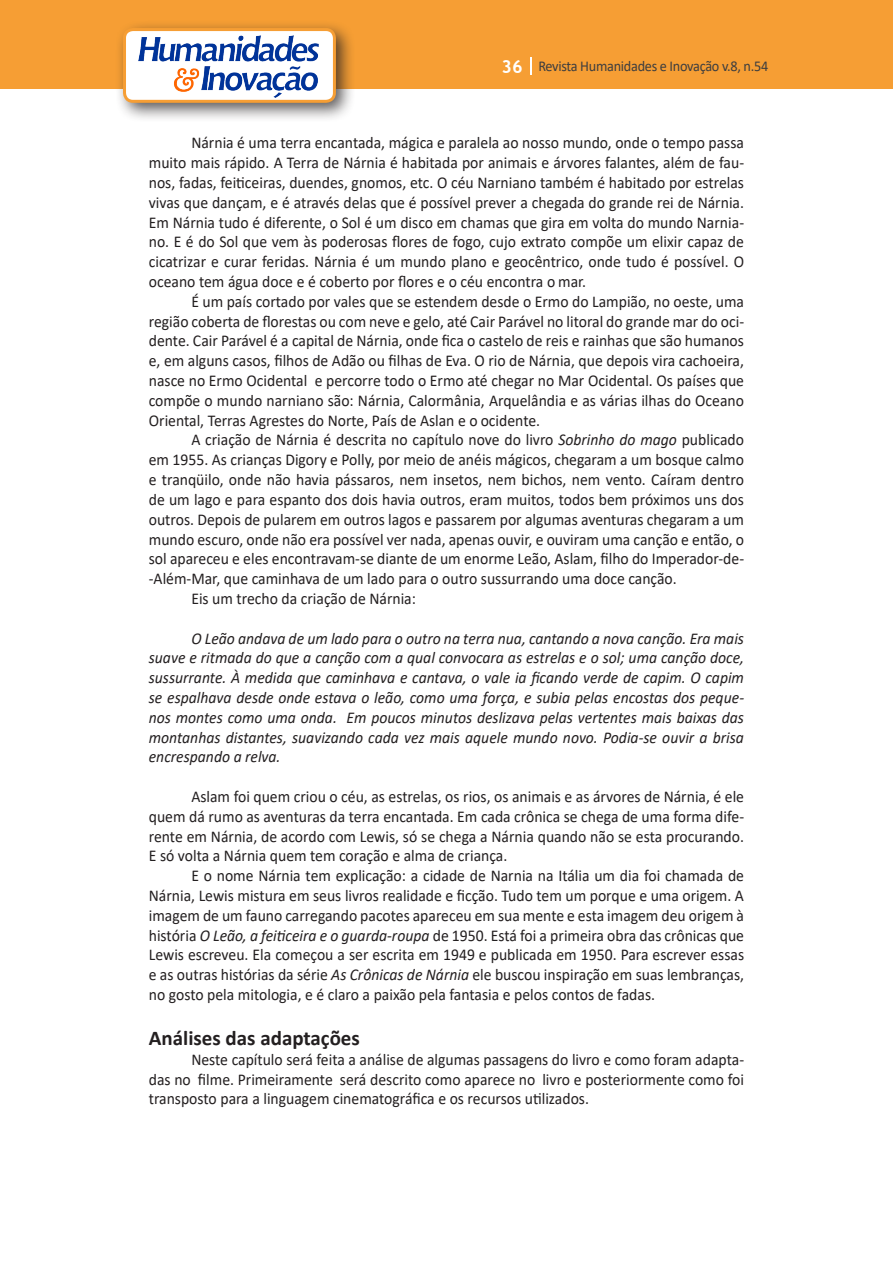
<style>
.page{position:relative;width:893px;height:1263px;background:#fff}
.page>*{position:absolute;margin:0;border:0;box-sizing:border-box;transform-origin:0 0}
.Titulo_2{font:700 21px "Calibri";color:#231f20}
.Texto{font:16.5px/19.8px "Calibri";color:#231f20;text-align:justify;scale:.95 1}
.Texto-2{font:italic 16.5px/19.8px "Calibri";color:#231f20;text-align:justify;scale:.95 1}
.t1{font:15px "Calibri";letter-spacing:-.02em;color:#3e3e3f;scale:.95 1}
.s1{font-family:"Trebuchet MS";font-weight:700;font-size:18px;color:#fff}
.s2{font-style:italic}
</style>
<div class="page">
<div style="left:0;top:0;width:893px;height:88px;background:#f69e34"></div>
<svg style="left:530px;top:57px;width:2px;height:18px"></svg>
<div style="left:115px;top:20px;width:241px;height:103px;background:#231f20;opacity:.75"></div>
<div style="left:125px;top:30px;width:209px;height:71px;background:#fff;border-radius:9px"></div>
<img style="left:138px;top:35px;width:181px;height:62px">
<div style="left:123px;top:28px;width:213px;height:75px;border:3px solid #f69e34;border-radius:9px"></div>
<p class="t1" style="left:501px;top:56px;width:282px"><span class="s1">36</span> Revista Humanidades e Inovação v.8, n.54</p>
<p class="Texto" style="left:149px;top:133px;width:628px;text-indent:43px">Nárnia é uma terra encantada, mágica e paralela ao nosso mundo, onde o tempo passa muito mais rápido. A Terra de Nárnia é habitada por animais e árvores falantes, além de fau&shy;nos, fadas, feiticeiras, duendes, gnomos, etc. O céu Narniano também é habitado por estrelas vivas que dançam, e é através delas que é possível prever a chegada do grande rei de Nárnia.<br>Em Nárnia tudo é diferente, o Sol é um disco em chamas que gira em volta do mundo Narnia&shy;no. E é do Sol que vem às poderosas flores de fogo, cujo extrato compõe um elixir capaz de cicatrizar e curar feridas. Nárnia é um mundo plano e geocêntrico, onde tudo é possível. O oceano tem água doce e é coberto por flores e o céu encontra o mar.</p>
<p class="Texto" style="left:149px;top:291px;width:628px;text-indent:43px">É um país cortado por vales que se estendem desde o Ermo do Lampião, no oeste, uma região coberta de florestas ou com neve e gelo, até Cair Parável no litoral do grande mar do oci&shy;dente. Cair Parável é a capital de Nárnia, onde fica o castelo de reis e rainhas que são humanos e, em alguns casos, filhos de Adão ou filhas de Eva. O rio de Nárnia, que depois vira cachoeira, nasce no Ermo Ocidental e percorre todo o Ermo até chegar no Mar Ocidental. Os países que compõe o mundo narniano são: Nárnia, Calormânia, Arquelândia e as várias ilhas do Oceano Oriental, Terras Agrestes do Norte, País de Aslan e o ocidente.</p>
<p class="Texto" style="left:149px;top:430px;width:628px;text-indent:43px">A criação de Nárnia é descrita no capítulo nove do livro <span class="s2">Sobrinho do mago</span> publicado em 1955. As crianças Digory e Polly, por meio de anéis mágicos, chegaram a um bosque calmo e tranqüilo, onde não havia pássaros, nem insetos, nem bichos, nem vento. Caíram dentro de um lago e para espanto dos dois havia outros, eram muitos, todos bem próximos uns dos outros. Depois de pularem em outros lagos e passarem por algumas aventuras chegaram a um mundo escuro, onde não era possível ver nada, apenas ouvir, e ouviram uma canção e então, o sol apareceu e eles encontravam-se diante de um enorme Leão, Aslam, filho do Imperador-de--Além-Mar, que caminhava de um lado para o outro sussurrando uma doce canção.</p>
<p class="Texto" style="left:191px;top:588px;width:238px">Eis um trecho da criação de Nárnia:</p>
<p class="Texto-2" style="left:149px;top:627px;width:628px;text-indent:43px">O Leão andava de um lado para o outro na terra nua, cantando a nova canção. Era mais suave e ritmada do que a canção com a qual convocara as estrelas e o sol; uma canção doce, sussurrante. À medida que caminhava e cantava, o vale ia ficando verde de capim. O capim se espalhava desde onde estava o leão, como uma força, e subia pelas encostas dos peque&shy;nos montes como uma onda. Em poucos minutos deslizava pelas vertentes mais baixas das montanhas distantes, suavizando cada vez mais aquele mundo novo. Podia-se ouvir a brisa encrespando a relva.</p>
<p class="Texto" style="left:149px;top:786px;width:628px;text-indent:43px">Aslam foi quem criou o céu, as estrelas, os rios, os animais e as árvores de Nárnia, é ele quem dá rumo as aventuras da terra encantada. Em cada crônica se chega de uma forma dife&shy;rente em Nárnia, de acordo com Lewis, só se chega a Nárnia quando não se esta procurando.<br>E só volta a Nárnia quem tem coração e alma de criança.</p>
<p class="Texto" style="left:149px;top:865px;width:628px;text-indent:43px">E o nome Nárnia tem explicação: a cidade de Narnia na Itália um dia foi chamada de Nárnia, Lewis mistura em seus livros realidade e ficção. Tudo tem um porque e uma origem. A imagem de um fauno carregando pacotes apareceu em sua mente e esta imagem deu origem à história <span class="s2">O Leão, a feiticeira e o guarda-roupa</span> de 1950. Está foi a primeira obra das crônicas que Lewis escreveu. Ela começou a ser escrita em 1949 e publicada em 1950. Para escrever essas e as outras histórias da série <span class="s2">As Crônicas de Nárnia</span> ele buscou inspiração em suas lembranças, no gosto pela mitologia, e é claro a paixão pela fantasia e pelos contos de fadas.</p>
<p class="Titulo_2" style="left:149px;top:1023px;width:213px">Análises das adaptações</p>
<p class="Texto" style="left:149px;top:1049px;width:628px;text-indent:43px">Neste capítulo será feita a análise de algumas passagens do livro e como foram adapta&shy;das no filme. Primeiramente será descrito como aparece no livro e posteriormente como foi transposto para a linguagem cinematográfica e os recursos utilizados.</p>
</div>
